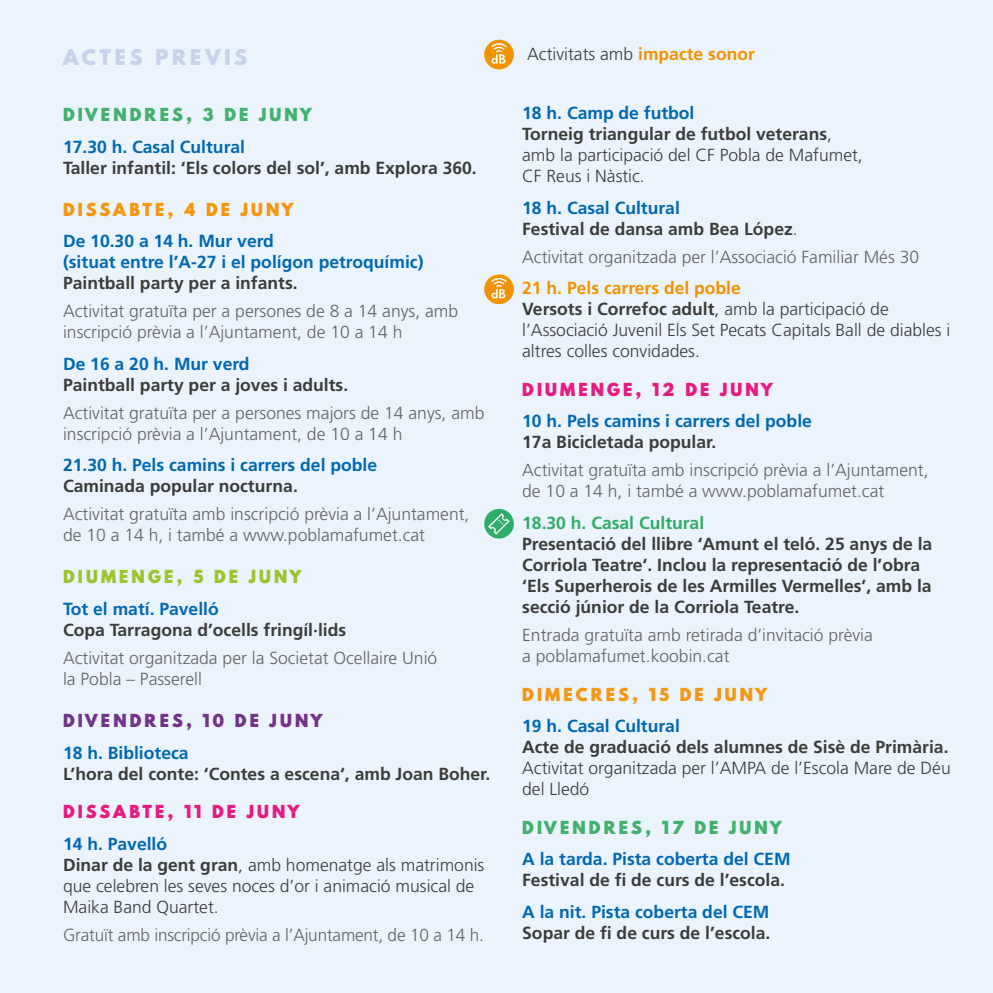
<style>
.page{position:relative;width:993px;height:993px;background:#fff}
.page>*{position:absolute;margin:0;border:0;box-sizing:border-box;transform-origin:0 0}
.t1{font:900 21px "Spartan MB";letter-spacing:.18em;color:#c7d2ec}
.t2{font:300 17.5px/21px "Frutiger LT Std";color:#646363}
.t3{font:700 17.5px/21px "Frutiger LT Std";color:#3c3c3b}
.t4{font:300 17.5px/21px "Frutiger LT Std";color:#3c3c3b}
.t5{font:700 17.5px/21px "Frutiger LT Std";color:#0068b2}
.t6{font:900 17.5px "Spartan MB";letter-spacing:.18em;color:#43b06e}
.t7{font:900 17.5px "Spartan MB";letter-spacing:.18em;color:#e71a84}
.t8{font:900 17.5px "Spartan MB";letter-spacing:.18em;color:#f49711}
.t9{font:700 17.5px "Frutiger LT Std";color:#2fac67}
.t10{font:900 17.5px "Spartan MB";letter-spacing:.18em;color:#72348b}
.t11{font:900 17.5px "Spartan MB";letter-spacing:.18em;color:#9bc42e}
.s1{font-weight:700;color:#f39200}
.s2{font-weight:700;color:#0068b2}
.s3{font-weight:700}
.s4{color:#0068b2}
.s5{font-weight:300}
</style>
<div class="page">
<div style="left:0;top:0;width:992px;height:992px;background:#ebf4fc"></div>
<div style="left:484px;top:274px;width:29px;height:30px;background:#f39200;border-radius:50%"></div>
<svg style="left:491px;top:278px;width:15px;height:20px"></svg>
<div style="left:484px;top:40px;width:29px;height:29px;background:#f39200;border-radius:50%"></div>
<svg style="left:491px;top:43px;width:15px;height:21px"></svg>
<svg style="left:484px;top:508px;width:29px;height:30px"></svg>
<svg style="left:488px;top:513px;width:21px;height:21px"></svg>
<p class="t1" style="left:63px;top:42px;width:185px">ACTES PREVIS</p>
<p class="t4" style="left:527px;top:44px;width:229px">Activitats amb <span class="s1">impacte sonor</span></p>
<p class="t6" style="left:63px;top:102px;width:250px">DIVENDRES, 3 DE JUNY</p>
<p class="t5" style="left:63px;top:136px;width:183px">17.30 h. Casal Cultural</p>
<p class="t3" style="left:63px;top:157px;width:415px">Taller infantil: ‘Els colors del sol’, amb Explora 360.</p>
<p class="t8" style="left:63px;top:196px;width:232px">DISSABTE, 4 DE JUNY</p>
<p class="t5" style="left:63px;top:230px;width:362px">De 10.30 a 14 h. Mur verd<br>(situat entre l’A-27 i el polígon petroquímic)</p>
<p class="t3" style="left:63px;top:272px;width:236px">Paintball party per a infants.</p>
<p class="t2" style="left:63px;top:301px;width:396px">Activitat gratuïta per a persones de 8 a 14 anys, amb inscripció prèvia a l’Ajuntament, de 10 a 14 h</p>
<p class="t5" style="left:63px;top:353px;width:188px">De 16 a 20 h. Mur verd</p>
<p class="t3" style="left:63px;top:374px;width:286px">Paintball party per a joves i adults.</p>
<p class="t2" style="left:63px;top:402px;width:423px">Activitat gratuïta per a persones majors de 14 anys, amb inscripció prèvia a l’Ajuntament, de 10 a 14 h</p>
<p class="t5" style="left:63px;top:454px;width:315px">21.30 h. Pels camins i carrers del poble</p>
<p class="t3" style="left:63px;top:475px;width:236px">Caminada popular nocturna.</p>
<p class="t2" style="left:63px;top:504px;width:408px">Activitat gratuïta amb inscripció prèvia a l’Ajuntament, de 10 a 14 h, i també a www.poblamafumet.cat</p>
<p class="t11" style="left:63px;top:564px;width:240px">DIUMENGE, 5 DE JUNY</p>
<p class="t5" style="left:63px;top:598px;width:157px">Tot el matí. Pavelló</p>
<p class="t3" style="left:63px;top:619px;width:284px">Copa Tarragona d’ocells fringíl·lids</p>
<p class="t2" style="left:63px;top:647px;width:375px">Activitat organitzada per la Societat Ocellaire Unió la Pobla – Passerell</p>
<p class="t10" style="left:63px;top:707px;width:261px">DIVENDRES, 10 DE JUNY</p>
<p class="t5" style="left:63px;top:741px;width:127px">18 h. Biblioteca</p>
<p class="t3" style="left:63px;top:762px;width:428px">L’hora del conte: ‘Contes a escena‘, amb Joan Boher.</p>
<p class="t7" style="left:63px;top:798px;width:238px">DISSABTE, 11 DE JUNY</p>
<p class="t4" style="left:63px;top:833px;width:423px"><span class="s2">14 h. Pavelló<br></span><span class="s3">Dinar de la gent gran</span>, amb homenatge als matrimonis que celebren les seves noces d’or i animació musical de Maika Band Quartet.</p>
<p class="t2" style="left:63px;top:924px;width:422px">Gratuït amb inscripció prèvia a l’Ajuntament, de 10 a 14 h.</p>
<p class="t4" style="left:522px;top:103px;width:342px"><span class="s2">18 h. Camp de futbol<br></span><span class="s3">Torneig triangular de futbol veterans</span>, amb la participació del CF Pobla de Mafumet,<br>CF Reus i Nàstic.</p>
<p class="t3" style="left:522px;top:197px;width:277px"><span class="s4">18 h. Casal Cultural<br></span>Festival de dansa amb Bea López<span class="s5">.</span></p>
<p class="t2" style="left:522px;top:246px;width:398px">Activitat organitzada per l’Associació Familiar Més 30</p>
<p class="t4" style="left:522px;top:278px;width:429px"><span class="s1">21 h. Pels carrers del poble<br></span><span class="s3">Versots i Correfoc adult</span>, amb la participació de l’Associació Juvenil Els Set Pecats Capitals Ball de diables i altres colles convidades.</p>
<p class="t7" style="left:522px;top:376px;width:252px">DIUMENGE, 12 DE JUNY</p>
<p class="t5" style="left:522px;top:410px;width:291px">10 h. Pels camins i carrers del poble</p>
<p class="t3" style="left:522px;top:431px;width:195px">17a Bicicletada popular.</p>
<p class="t2" style="left:522px;top:460px;width:408px">Activitat gratuïta amb inscripció prèvia a l’Ajuntament, de 10 a 14 h, i també a www.poblamafumet.cat</p>
<p class="t9" style="left:522px;top:512px;width:183px">18.30 h. Casal Cultural</p>
<p class="t3" style="left:522px;top:533px;width:411px">Presentació del llibre ‘Amunt el teló. 25 anys de la Corriola Teatre‘. Inclou la representació de l’obra ‘Els Superherois de les Armilles Vermelles’, amb la secció júnior de la Corriola Teatre.</p>
<p class="t2" style="left:522px;top:624px;width:352px">Entrada gratuïta amb retirada d’invitació prèvia a poblamafumet.koobin.cat</p>
<p class="t8" style="left:522px;top:681px;width:247px">DIMECRES, 15 DE JUNY</p>
<p class="t5" style="left:522px;top:715px;width:159px">19 h. Casal Cultural</p>
<p class="t3" style="left:522px;top:736px;width:427px">Acte de graduació dels alumnes de Sisè de Primària.</p>
<p class="t4" style="left:522px;top:757px;width:430px">Activitat organitzada per l’AMPA de l’Escola Mare de Déu del Lledó</p>
<p class="t6" style="left:522px;top:814px;width:261px">DIVENDRES, 17 DE JUNY</p>
<p class="t5" style="left:522px;top:848px;width:270px">A la tarda. Pista coberta del CEM</p>
<p class="t3" style="left:522px;top:869px;width:264px">Festival de fi de curs de l’escola.</p>
<p class="t5" style="left:522px;top:900px;width:249px">A la nit. Pista coberta del CEM</p>
<p class="t3" style="left:522px;top:921px;width:249px">Sopar de fi de curs de l’escola.</p>
</div>
